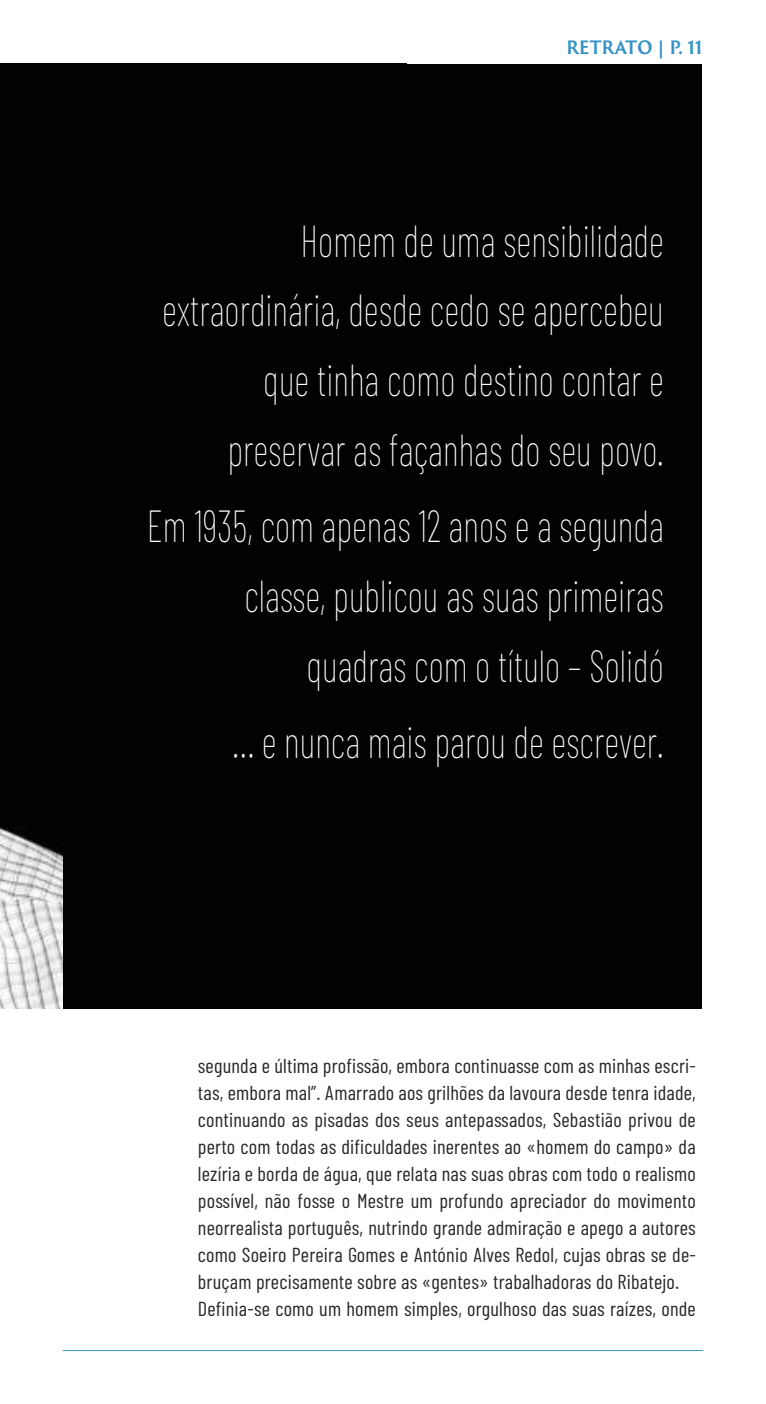
<style>
.page{position:relative;width:766px;height:1404px;background:#fff}
.page>*{position:absolute;margin:0;border:0;box-sizing:border-box;transform-origin:0 0}
.t1{font:100 45px/69.8px "Barlow Condensed";color:#fff;text-align:right;scale:.84 1}
.t2{font:20.25px/27px "Barlow Condensed";letter-spacing:.01em;color:#282827}
.t3{font:700 18px "Trajan Sans Pro";letter-spacing:-.01em;color:#3492c7;scale:.93 1}
</style>
<div class="page">
<hr style="left:63px;top:1349px;width:640px;height:1px;background:#3492c7">
<img style="left:0;top:64px;width:64px;height:944px">
<div style="left:64px;top:64px;width:638px;height:944px;background:#020202"></div>
<p class="t3" style="left:566px;top:34px;width:148px">RETRATO | P. 11</p>
<h1 class="t1" style="left:162px;top:204px;width:598px">Homem de uma sensibilidade extraordinária, desde cedo se apercebeu que tinha como destino contar e preservar as façanhas do seu povo.</h1>
<h1 class="t1" style="left:147px;top:490px;width:617px">Em 1935, com apenas 12 anos e a segunda classe, publicou as suas primeiras quadras com o título – Solidó</h1>
<h1 class="t1" style="left:232px;top:705px;width:515px">… e nunca mais parou de escrever.</h1>
<p class="t2" style="left:198px;top:1051px;width:499px">segunda e última profissão, embora continuasse com as minhas escri&shy;tas, embora mal”. Amarrado aos grilhões da lavoura desde tenra idade, continuando as pisadas dos seus antepassados, Sebastião privou de perto com todas as dificuldades inerentes ao «homem do campo» da lezíria e borda de água, que relata nas suas obras com todo o realismo possível, não fosse o Mestre um profundo apreciador do movimento neorrealista português, nutrindo grande admiração e apego a autores como Soeiro Pereira Gomes e António Alves Redol, cujas obras se de&shy;bruçam precisamente sobre as «gentes» trabalhadoras do Ribatejo.<br>Definia-se como um homem simples, orgulhoso das suas raízes, onde</p>
</div>
